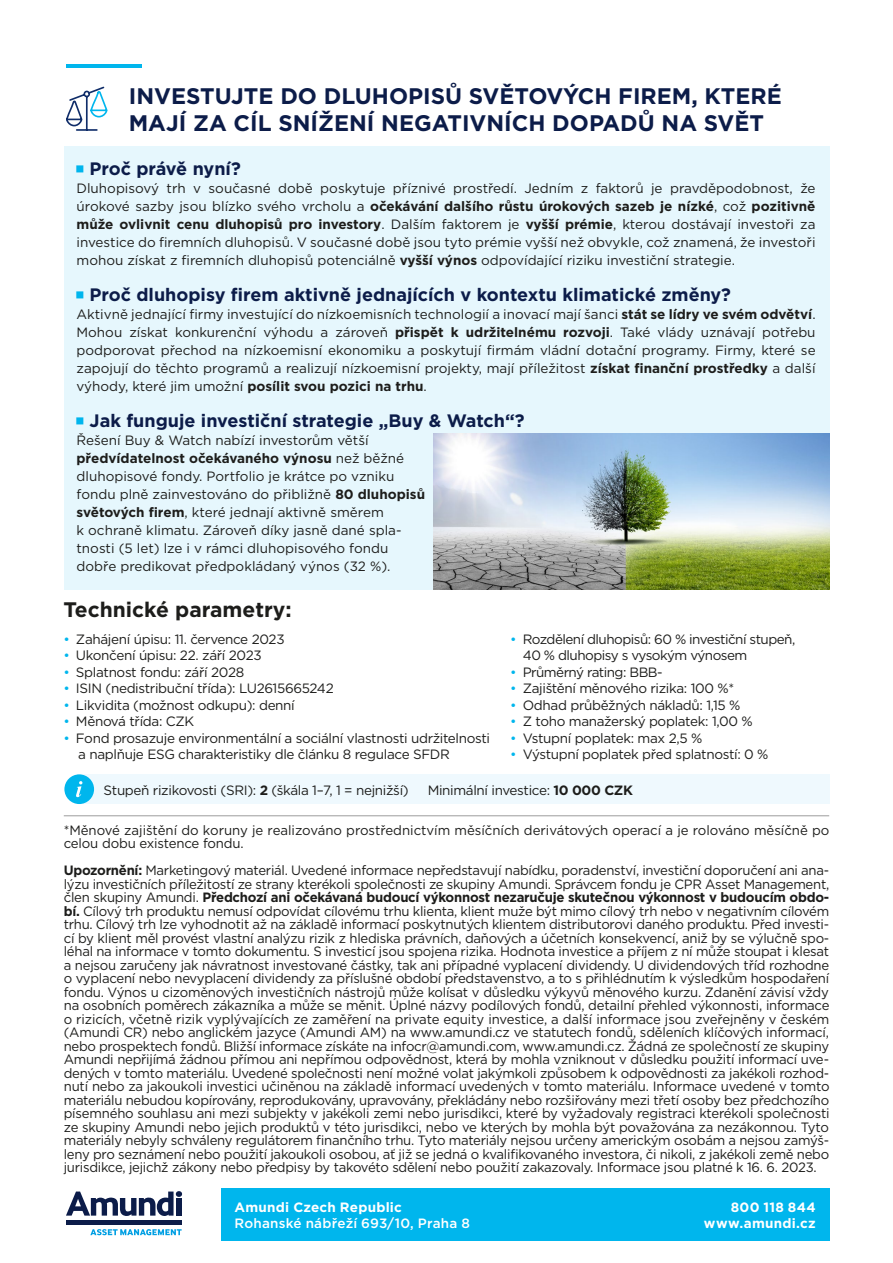
<style>
.page{position:relative;width:893px;height:1263px;background:#fff}
.page>*{position:absolute;margin:0;border:0;box-sizing:border-box;transform-origin:0 0}
.t1{font:700 22.5px/27px "Gotham";color:#0c1c49}
.t2{font:700 21px "Gotham";color:#1d1d1b}
.t3{font:700 18px "Gotham";color:#0c1c49}
.t4{font:13.5px/13.5px "Gotham";letter-spacing:-.025em;color:#1d1d1b;text-align:justify}
.t5{font:13.5px/18px "Gotham";color:#1d1d1b}
.t6{font:700 13.5px/16.2px "Gotham";letter-spacing:.02em;color:#fff;text-align:right}
.t7{font:500 13.5px "Gotham";letter-spacing:.015em;color:#fff}
.s1{font-weight:700}
.s2{color:#00b6ed}
</style>
<div class="page">
<hr style="left:64px;top:815px;width:765px;height:1px;background:#9d9d9c">
<hr style="left:66px;top:64px;width:76px;height:4px;background:#00b6ed">
<svg style="left:66px;top:86px;width:42px;height:45px"></svg>
<div style="left:64px;top:146px;width:765px;height:443px;background:#e6f7fd"></div>
<div style="left:77px;top:774px;width:753px;height:30px;background:#eff9fe"></div>
<div style="left:64px;top:774px;width:30px;height:30px;background:#00b6ed;border-radius:50%"></div>
<svg style="left:76px;top:781px;width:6px;height:16px"></svg>
<img style="left:434px;top:434px;width:395px;height:155px">
<div style="left:221px;top:1188px;width:609px;height:52px;background:#00b6ed"></div>
<svg style="left:66px;top:1191px;width:116px;height:25px"></svg>
<div style="left:176px;top:1198px;width:6px;height:17px;background:#0c1c49"></div>
<div style="left:66px;top:1220px;width:116px;height:5px;background:#0c1c49"></div>
<svg style="left:90px;top:1229px;width:92px;height:7px"></svg>
<h1 class="t1" style="left:129px;top:82px;width:655px">INVESTUJTE DO DLUHOPISŮ SVĚTOVÝCH FIREM, KTERÉ<br>MAJÍ ZA CÍL SNÍŽENÍ NEGATIVNÍCH DOPADŮ NA SVĚT</h1>
<h3 class="t3" style="left:90px;top:157px;width:153px">Proč právě nyní?</h3>
<p class="t4" style="left:77px;top:179px;width:741px;line-height:18px">Dluhopisový trh v současné době poskytuje příznivé prostředí. Jedním z faktorů je pravděpodobnost, že úrokové sazby jsou blízko svého vrcholu a <span class="s1">očekávání dalšího růstu úrokových sazeb je nízké</span>, což <span class="s1">pozitivně může ovlivnit cenu dluhopisů pro investory</span>. Dalším faktorem je <span class="s1">vyšší prémie</span>, kterou dostávají investoři za investice do firemních dluhopisů. V současné době jsou tyto prémie vyšší než obvykle, což znamená, že investoři mohou získat z firemních dluhopisů potenciálně <span class="s1">vyšší výnos</span> odpovídající riziku investiční strategie.</p>
<h3 class="t3" style="left:90px;top:282px;width:643px">Proč dluhopisy firem aktivně jednajících v kontextu klimatické změny?</h3>
<p class="t4" style="left:77px;top:305px;width:741px;line-height:18px">Aktivně jednající firmy investující do nízkoemisních technologií a inovací mají šanci <span class="s1">stát se lídry ve svém odvětví</span>.<br>Mohou získat konkurenční výhodu a zároveň <span class="s1">přispět k udržitelnému rozvoji</span>. Také vlády uznávají potřebu podporovat přechod na nízkoemisní ekonomiku a poskytují firmám vládní dotační programy. Firmy, které se zapojují do těchto programů a realizují nízkoemisní projekty, mají příležitost <span class="s1">získat finanční prostředky</span> a další výhody, které jim umožní <span class="s1">posílit svou pozici na trhu</span>.</p>
<h3 class="t3" style="left:90px;top:408px;width:437px">Jak funguje investiční strategie „Buy &amp; Watch“?</h3>
<p class="t5" style="left:77px;top:431px;width:350px">Řešení Buy &amp; Watch nabízí investorům větší <span class="s1">předvídatelnost očekávaného výnosu</span> než běžné dluhopisové fondy. Portfolio je krátce po vzniku fondu plně zainvestováno do přibližně <span class="s1">80 dluhopisů světových firem</span>, které jednají aktivně směrem<br>k ochraně klimatu. Zároveň díky jasně dané spla&shy;tnosti (5 let) lze i v rámci dluhopisového fondu dobře predikovat předpokládaný výnos (32 %).</p>
<h2 class="t2" style="left:63px;top:596px;width:230px">Technické parametry:</h2>
<p class="t4" style="left:63px;top:632px;width:223px"><span class="s2">•</span> Zahájení úpisu: 11. července 2023</p>
<p class="t4" style="left:63px;top:649px;width:200px"><span class="s2">•</span> Ukončení úpisu: 22. září 2023</p>
<p class="t4" style="left:63px;top:665px;width:182px"><span class="s2">•</span> Splatnost fondu: září 2028</p>
<p class="t4" style="left:63px;top:682px;width:272px"><span class="s2">•</span> ISIN (nedistribuční třída): LU2615665242</p>
<p class="t4" style="left:63px;top:698px;width:233px"><span class="s2">•</span> Likvidita (možnost odkupu): denní</p>
<p class="t4" style="left:63px;top:715px;width:132px"><span class="s2">•</span> Měnová třída: CZK</p>
<p class="t4" style="left:78px;top:730px;width:413px;line-height:16.5px;text-indent:-15px"><span class="s2">•</span> Fond prosazuje environmentální a sociální vlastnosti udržitelnosti a naplňuje ESG charakteristiky dle článku 8 regulace SFDR</p>
<p class="t4" style="left:523px;top:631px;width:274px;line-height:16.5px;text-indent:-13px"><span class="s2">•</span> Rozdělení dluhopisů: 60 % investiční stupeň,<br>40 % dluhopisy s vysokým výnosem</p>
<p class="t4" style="left:510px;top:665px;width:154px"><span class="s2">•</span> Průměrný rating: BBB-</p>
<p class="t4" style="left:510px;top:682px;width:225px"><span class="s2">•</span> Zajištění měnového rizika: 100 %*</p>
<p class="t4" style="left:510px;top:698px;width:232px"><span class="s2">•</span> Odhad průběžných nákladů: 1,15 %</p>
<p class="t4" style="left:510px;top:715px;width:244px"><span class="s2">•</span> Z toho manažerský poplatek: 1,00 %</p>
<p class="t4" style="left:510px;top:731px;width:194px"><span class="s2">•</span> Vstupní poplatek: max 2,5 %</p>
<p class="t4" style="left:510px;top:748px;width:260px"><span class="s2">•</span> Výstupní poplatek před splatností: 0 %</p>
<p class="t4" style="left:104px;top:783px;width:307px">Stupeň rizikovosti (SRI): <span class="s1">2</span> (škála 1–7, 1 = nejnižší)</p>
<p class="t4" style="left:428px;top:783px;width:207px">Minimální investice: <span class="s1">10 000 CZK</span></p>
<p class="t5" style="left:64px;top:823px;width:767px;line-height:13.5px">*Měnové zajištění do koruny je realizováno prostřednictvím měsíčních derivátových operací a je rolováno měsíčně po celou dobu existence fondu.</p>
<p class="t4" style="left:64px;top:863px;width:767px"><span class="s1">Upozornění:</span> Marketingový materiál. Uvedené informace nepředstavují nabídku, poradenství, investiční doporučení ani ana&shy;lýzu investičních příležitostí ze strany kterékoli společnosti ze skupiny Amundi. Správcem fondu je CPR Asset Management, člen skupiny Amundi. <span class="s1">Předchozí ani očekávaná budoucí výkonnost nezaručuje skutečnou výkonnost v budoucím obdo&shy;bí.</span> Cílový trh produktu nemusí odpovídat cílovému trhu klienta, klient muže být mimo cílový trh nebo v negativním cílovém trhu. Cílový trh lze vyhodnotit až na základě informací poskytnutých klientem distributorovi daného produktu. Před investi&shy;cí by klient měl provést vlastní analýzu rizik z hlediska právních, daňových a účetních konsekvencí, aniž by se výlučně spo&shy;léhal na informace v tomto dokumentu. S investicí jsou spojena rizika. Hodnota investice a příjem z ní může stoupat i klesat a nejsou zaručeny jak návratnost investované částky, tak ani případné vyplacení dividendy. U dividendových tříd rozhodne o vyplacení nebo nevyplacení dividendy za příslušné období představenstvo, a to s přihlédnutím k výsledkům hospodaření fondu. Výnos u cizoměnových investičních nástrojů může kolísat v důsledku výkyvů měnového kurzu. Zdanění závisí vždy na osobních poměrech zákazníka a může se měnit. Úplné názvy podílových fondů, detailní přehled výkonnosti, informace o rizicích, včetně rizik vyplývajících ze zaměření na private equity investice, a další informace jsou zveřejněny v českém (Amundi CR) nebo anglickém jazyce (Amundi AM) na www.amundi.cz ve statutech fondů, sděleních klíčových informací, nebo prospektech fondů. Bližší informace získáte na infocr@amundi.com, www.amundi.cz. Žádná ze společností ze skupiny Amundi nepřijímá žádnou přímou ani nepřímou odpovědnost, která by mohla vzniknout v důsledku použití informací uve&shy;dených v tomto materiálu. Uvedené společnosti není možné volat jakýmkoli způsobem k odpovědnosti za jakékoli rozhod&shy;nutí nebo za jakoukoli investici učiněnou na základě informací uvedených v tomto materiálu. Informace uvedené v tomto materiálu nebudou kopírovány, reprodukovány, upravovány, překládány nebo rozšiřovány mezi třetí osoby bez předchozího písemného souhlasu ani mezi subjekty v jakékoli zemi nebo jurisdikci, které by vyžadovaly registraci kterékoli společnosti ze skupiny Amundi nebo jejich produktů v této jurisdikci, nebo ve kterých by mohla být považována za nezákonnou. Tyto materiály nebyly schváleny regulátorem finančního trhu. Tyto materiály nejsou určeny americkým osobám a nejsou zamýš&shy;leny pro seznámení nebo použití jakoukoli osobou, ať již se jedná o kvalifikovaného investora, či nikoli, z jakékoli země nebo jurisdikce, jejichž zákony nebo předpisy by takovéto sdělení nebo použití zakazovaly. Informace jsou platné k 16. 6. 2023.</p>
<p class="t6" style="left:235px;top:1198px;width:169px">Amundi Czech Republic</p>
<p class="t7" style="left:235px;top:1214px;width:237px">Rohanské nábřeží 693/10, Praha 8</p>
<p class="t6" style="left:704px;top:1198px;width:113px">800 118 844 www.amundi.cz</p>
</div>
